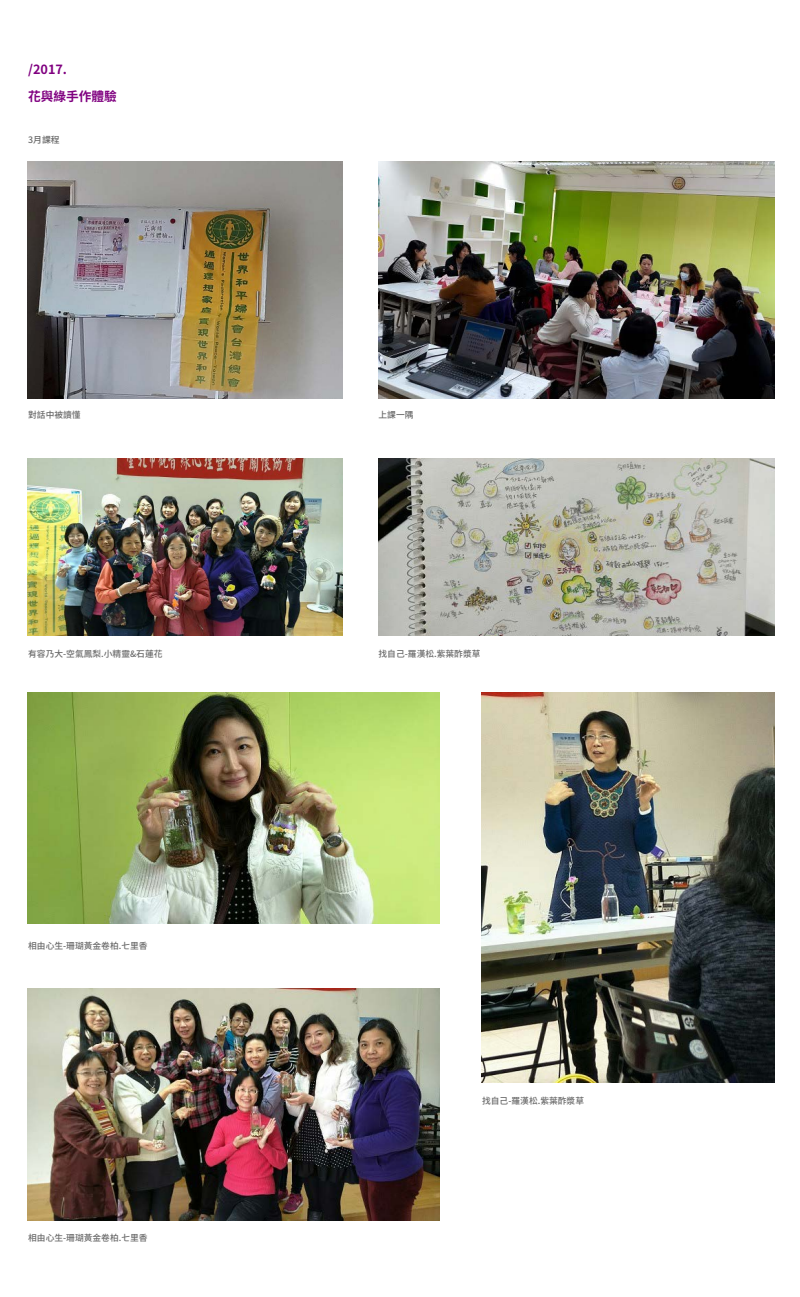
<style>
.page{position:relative;width:800px;height:1297px;background:#fff}
.page>*{position:absolute;margin:0;border:0;box-sizing:border-box;transform-origin:0 0}
.t1{font:700 12.69px/26.7px "Source Han Sans TC";color:#800080}
.t2{font:500 8.88px "Source Han Sans TC";color:#696969}
.t3{font:500 8.75px "Source Han Sans TC";color:#696969}
</style>
<div class="page">
<img style="left:28px;top:162px;width:315px;height:236px">
<img style="left:378px;top:162px;width:397px;height:236px">
<img style="left:28px;top:458px;width:315px;height:177px">
<img style="left:378px;top:458px;width:397px;height:177px">
<img style="left:28px;top:692px;width:412px;height:231px">
<img style="left:482px;top:692px;width:293px;height:390px">
<img style="left:28px;top:988px;width:412px;height:232px">
<h1 class="t1" style="left:28px;top:57px;width:90px">/2017.<br>花與綠手作體驗</h1>
<p class="t2" style="left:28px;top:134px;width:33px">3月課程</p>
<p class="t3" style="left:28px;top:409px;width:54px">對話中被讀懂</p>
<p class="t3" style="left:28px;top:649px;width:136px">有容乃大-空氣鳳梨.小精靈&amp;石蓮花</p>
<p class="t3" style="left:28px;top:940px;width:121px">相由心生-珊瑚黃金卷柏.七里香</p>
<p class="t3" style="left:28px;top:1232px;width:121px">相由心生-珊瑚黃金卷柏.七里香</p>
<p class="t3" style="left:379px;top:409px;width:36px">上課一隅</p>
<p class="t3" style="left:379px;top:649px;width:103px">找自己-羅漢松.紫葉酢漿草</p>
<p class="t3" style="left:482px;top:1096px;width:103px">找自己-羅漢松.紫葉酢漿草</p>
</div>
